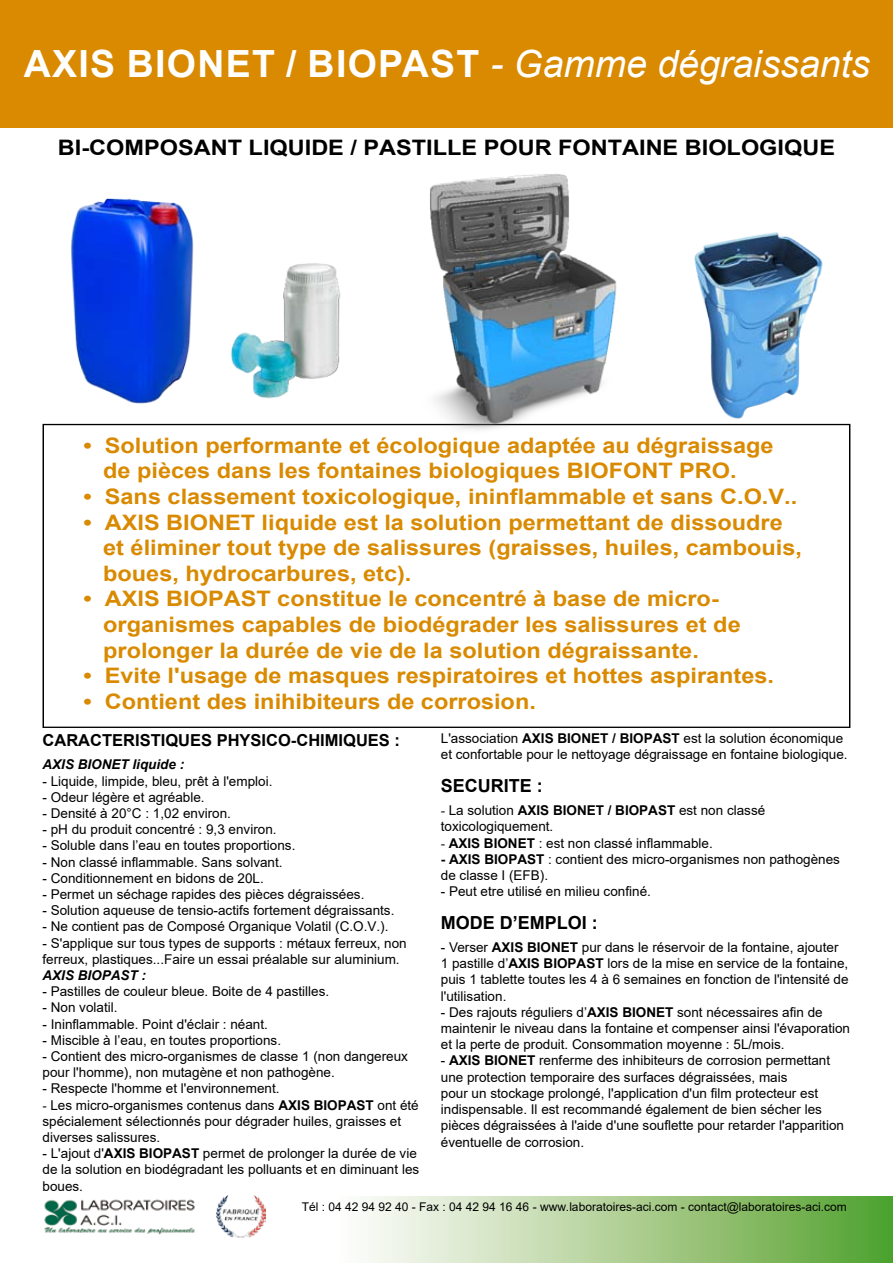
<style>
.page{position:relative;width:893px;height:1263px;background:#fff}
.page>*{position:absolute;margin:0;border:0;box-sizing:border-box;transform-origin:0 0}
.t1{font:700 37.5px "Arial";letter-spacing:.035em;color:#fff}
.t2{font:700 21.3px/25.7px "Arial";color:#d98a01;scale:1.1 1}
.t3{font:700 21.3px "Arial";color:#000;scale:1.1 1}
.t4{font:700 18px "Arial";color:#000}
.t5{font:700 16.5px "Arial";color:#000}
.t6{font:13.5px/16.2px "Arial";color:#000}
.t7{font:italic 700 13.5px "Arial";color:#000}
.t8{font:12px "Arial";color:#000}
.s1{font-weight:400;font-style:italic}
.s2{font-family:"Times New Roman"}
.s3{font-weight:700}
</style>
<div class="page">
<div style="left:0;top:0;width:893px;height:127px;background:#d98a01"></div>
<svg style="left:216px;top:1196px;width:677px;height:67px"></svg>
<img style="left:44px;top:1199px;width:151px;height:36px">
<img style="left:71px;top:198px;width:123px;height:206px">
<img style="left:353px;top:174px;width:264px;height:256px">
<img style="left:217px;top:1196px;width:48px;height:42px">
<img style="left:231px;top:263px;width:110px;height:136px">
<img style="left:617px;top:232px;width:234px;height:202px">
<h1 class="t1" style="left:24px;top:37px;width:848px">AXIS BIONET / BIOPAST <span class="s1">- Gamme dégraissants</span></h1>
<h2 class="t3" style="left:58px;top:133px;width:708px">Bi-COMPOSANT LIQUIDE / PASTILLE POUR FONTAINE BIOLOGIQUE</h2>
<h2 class="t2" style="left:103px;top:433px;width:611px;text-indent:-20px">• Solution performante et écologique adaptée au dégraissage de pièces dans les fontaines biologiques BIOFONT PRO.</h2>
<h2 class="t2" style="left:84px;top:484px;width:650px">• Sans classement toxicologique, ininflammable et sans C.O.V..</h2>
<h2 class="t2" style="left:103px;top:509px;width:637px;text-indent:-20px">• AXIS BIONET liquide est la solution permettant de dissoudre et éliminer tout type de salissures (graisses, huiles, cambouis, boues, hydrocarbures, etc).</h2>
<h2 class="t2" style="left:103px;top:586px;width:581px;text-indent:-20px">• AXIS BIOPAST constitue le concentré à base de micro&shy;organismes capables de biodégrader les salissures et de prolonger la durée de vie de la solution dégraissante.</h2>
<h2 class="t2" style="left:84px;top:663px;width:629px">• Evite l'usage de masques respiratoires et hottes aspirantes.</h2>
<h2 class="t2" style="left:84px;top:689px;width:413px">• Contient des inihibiteurs de corrosion.</h2>
<p class="t5" style="left:43px;top:728px;width:219px">CARACTERISTIQUES physico</p>
<p class="t5" style="left:291px;top:728px;width:40px">-chimiques</p>
<p class="t5" style="left:395px;top:728px;width:7px">:</p>
<p class="t7" style="left:43px;top:756px;width:143px">AXIS BIONet liquide :</p>
<p class="t6" style="left:43px;top:773px;width:231px">- Liquide, limpide, bleu, prêt à l'emploi.</p>
<p class="t6" style="left:43px;top:789px;width:164px">- Odeur légère et agréable.</p>
<p class="t6" style="left:43px;top:805px;width:190px">- Densité à 20°C : 1,02 environ.</p>
<p class="t6" style="left:43px;top:821px;width:236px">- pH du produit concentré : 9,3 environ.</p>
<p class="t6" style="left:43px;top:837px;width:254px">- Soluble dans l’eau en toutes proportions.</p>
<p class="t6" style="left:43px;top:854px;width:242px">- Non classé inflammable. Sans solvant.</p>
<p class="t6" style="left:43px;top:870px;width:223px">- Conditionnement en bidons de 20L.</p>
<p class="t6" style="left:43px;top:886px;width:323px">- Permet un séchage rapides des pièces dégraissées.</p>
<p class="t6" style="left:43px;top:902px;width:353px">- Solution aqueuse de tensio-actifs fortement dégraissants.</p>
<p class="t6" style="left:43px;top:918px;width:347px">- Ne contient pas de Composé Organique Volatil (C.O.V.).</p>
<p class="t6" style="left:43px;top:935px;width:366px">- S'applique sur tous types de supports : métaux ferreux, non ferreux, plastiques...Faire un essai préalable sur aluminium.</p>
<p class="t7" style="left:43px;top:966px;width:105px">AXIS BIOPAST :</p>
<p class="t6" style="left:43px;top:983px;width:288px">- Pastilles de couleur bleue. Boite de 4 pastilles.</p>
<p class="t6" style="left:43px;top:999px;width:77px">- Non volatil.</p>
<p class="t6" style="left:43px;top:1016px;width:227px">- Ininflammable. Point d'éclair : néant.</p>
<p class="t6" style="left:43px;top:1032px;width:240px">- Miscible à l’eau, en toutes proportions.</p>
<p class="t6" style="left:43px;top:1048px;width:367px">- Contient des micro-organismes de classe 1 (non dangereux pour l'homme), non mutagène et non pathogène.</p>
<p class="t6" style="left:43px;top:1080px;width:238px">- Respecte l'homme et l'environnement.</p>
<p class="t6" style="left:43px;top:1097px;width:378px"><span class="s2">-</span> Les micro-organismes contenus dans <span class="s3">AXIS BIOPAST</span> ont été spécialement sélectionnés pour dégrader huiles, graisses et diverses salissures.</p>
<p class="t6" style="left:43px;top:1145px;width:378px">- L'ajout d'<span class="s3">AXIS BIOPAST</span> permet de prolonger la durée de vie de la solution en biodégradant les polluants et en diminuant les boues.</p>
<p class="t6" style="left:441px;top:730px;width:408px">L'association <span class="s3">AXIS BIONET / BIOPAST</span> est la solution économique et confortable pour le nettoyage dégraissage en fontaine biologique.</p>
<h3 class="t4" style="left:441px;top:773px;width:104px">SECURITE :</h3>
<p class="t6" style="left:441px;top:802px;width:326px"><span class="s2">-</span> La solution <span class="s3">AXIS BIONET / BIOPAST</span> est non classé toxicologiquement.</p>
<p class="t6" style="left:441px;top:835px;width:273px"><span class="s2">-</span> <span class="s3">AXIS BIONET</span> : est non classé inflammable.</p>
<p class="t6" style="left:441px;top:851px;width:401px"><span class="s3">- AXIS BIOPAST</span> : contient des micro-organismes non pathogènes de classe I (EFB).</p>
<p class="t6" style="left:441px;top:883px;width:212px">- Peut etre utilisé en milieu confiné.</p>
<h3 class="t4" style="left:441px;top:910px;width:159px">MODE D’EMPLOI :</h3>
<p class="t6" style="left:441px;top:939px;width:409px">- Verser <span class="s3">AXIS BIONET</span> pur dans le réservoir de la fontaine, ajouter 1 pastille d’<span class="s3">AXIS BIOPAST</span> lors de la mise en service de la fontaine, puis 1 tablette toutes les 4 à 6 semaines en fonction de l'intensité de l'utilisation.</p>
<p class="t6" style="left:441px;top:1004px;width:411px">- Des rajouts réguliers d’<span class="s3">AXIS BIONET</span> sont nécessaires afin de maintenir le niveau dans la fontaine et compenser ainsi l'évaporation et la perte de produit. Consommation moyenne : 5L/mois.</p>
<p class="t6" style="left:441px;top:1052px;width:405px">- <span class="s3">AXIS BIONET</span> renferme des inhibiteurs de corrosion permettant une protection temporaire des surfaces dégraissées, mais<br>pour un stockage prolongé, l'application d'un film protecteur est indispensable. Il est recommandé également de bien sécher les pièces dégraissées à l'aide d'une souflette pour retarder l'apparition éventuelle de corrosion.</p>
<p class="t8" style="left:302px;top:1198px;width:547px">Tél : 04 42 94 92 40 - Fax : 04 42 94 16 46 - www.laboratoires-aci.com - contact@laboratoires-aci.com</p>
</div>
